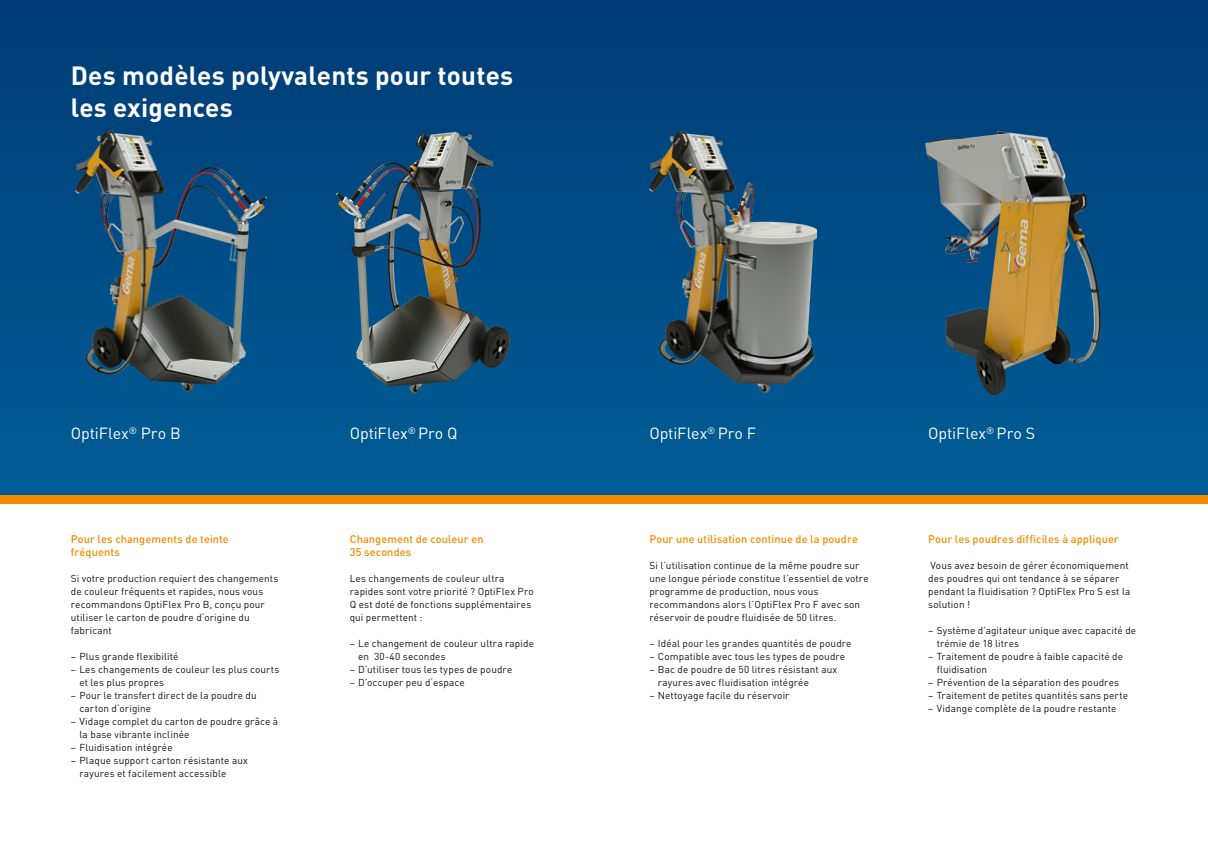
<style>
.page{position:relative;width:1208px;height:859px;background:#fff}
.page>*{position:absolute;margin:0;border:0;box-sizing:border-box;transform-origin:0 0}
.Haupttitel_Weiss_Bol{font:700 26px/32px "DIN Pro";letter-spacing:.01em;color:#fff}
.Titel_Weiss_Regular{font:16px "DIN Pro";letter-spacing:-.005em;color:#fff}
.Subtitle_Orange_Medi{font:500 11px/13px "DIN Pro";letter-spacing:.005em;color:#f58b00}
.Copy_Black_Regular_1{font:10px/13px "DIN Pro";letter-spacing:.01em;color:#11110f}
.Titel_Weiss_Regular-2{font:9.3px "DIN Pro";color:#fff}
</style>
<div class="page">
<div style="left:595px;top:0;width:613px;height:500px;background:linear-gradient(to bottom,#003c75,#005d96)"></div>
<div style="left:0;top:0;width:612px;height:500px;background:linear-gradient(to bottom,#003c75,#005d96)"></div>
<div style="left:595px;top:495px;width:613px;height:9px;background:#f58b00"></div>
<div style="left:0;top:495px;width:612px;height:9px;background:#f58b00"></div>
<img style="left:639px;top:104px;width:177px;height:294px">
<img style="left:921px;top:119px;width:186px;height:276px">
<img style="left:330px;top:110px;width:195px;height:291px">
<img style="left:36px;top:121px;width:242px;height:274px">
<p class="Haupttitel_Weiss_Bol" style="left:71px;top:57px;width:444px">Des modèles polyvalents pour toutes les exigences</p>
<p class="Titel_Weiss_Regular" style="left:71px;top:420px;width:111px">OptiFlex<sup>®</sup> Pro B</p>
<p class="Titel_Weiss_Regular" style="left:717px;top:420px;width:40px">Pro F</p>
<p class="Titel_Weiss_Regular" style="left:350px;top:420px;width:109px">OptiFlex<sup>®</sup> Pro Q</p>
<p class="Titel_Weiss_Regular" style="left:649px;top:420px;width:59px">OptiFlex</p>
<p class="Titel_Weiss_Regular-2" style="left:707px;top:423px;width:10px">®</p>
<p class="Subtitle_Orange_Medi" style="left:71px;top:531px;width:159px">Pour les changements de teinte fréquents</p>
<p class="Copy_Black_Regular_1" style="left:71px;top:571px;width:209px">Si votre production requiert des changements de couleur fréquents et rapides, nous vous recommandons OptiFlex Pro B, conçu pour utiliser le carton de poudre d‘origine du fabricant</p>
<p class="Copy_Black_Regular_1" style="left:71px;top:649px;width:109px">– Plus grande flexibilité</p>
<p class="Copy_Black_Regular_1" style="left:79px;top:662px;width:202px;text-indent:-9px">– Les changements de couleur les plus courts et les plus propres</p>
<p class="Copy_Black_Regular_1" style="left:79px;top:688px;width:179px;text-indent:-9px">– Pour le transfert direct de la poudre du carton d‘origine</p>
<p class="Copy_Black_Regular_1" style="left:79px;top:714px;width:200px;text-indent:-9px">– Vidage complet du carton de poudre grâce à la base vibrante inclinée</p>
<p class="Copy_Black_Regular_1" style="left:71px;top:740px;width:103px">– Fluidisation intégrée</p>
<p class="Copy_Black_Regular_1" style="left:79px;top:753px;width:170px;text-indent:-9px">– Plaque support carton résistante aux rayures et facilement accessible</p>
<p class="Subtitle_Orange_Medi" style="left:350px;top:531px;width:135px">Changement de couleur en<br>35 secondes</p>
<p class="Copy_Black_Regular_1" style="left:350px;top:571px;width:186px">Les changements de couleur ultra rapides sont votre priorité ? OptiFlex Pro Q est doté de fonctions supplémentaires qui permettent :</p>
<p class="Copy_Black_Regular_1" style="left:358px;top:636px;width:177px;text-indent:-9px">– Le changement de couleur ultra rapide en 30-40 secondes</p>
<p class="Copy_Black_Regular_1" style="left:350px;top:662px;width:164px">– D’utiliser tous les types de poudre</p>
<p class="Copy_Black_Regular_1" style="left:350px;top:675px;width:117px">– D’occuper peu d‘espace</p>
<p class="Subtitle_Orange_Medi" style="left:649px;top:531px;width:210px">Pour une utilisation continue de la poudre</p>
<p class="Copy_Black_Regular_1" style="left:649px;top:558px;width:221px">Si l’utilisation continue de la même poudre sur une longue période constitue l’essentiel de votre programme de production, nous vous recommandons alors l’OptiFlex Pro F avec son réservoir de poudre fluidisée de 50 litres.</p>
<p class="Copy_Black_Regular_1" style="left:649px;top:636px;width:204px">– Idéal pour les grandes quantités de poudre</p>
<p class="Copy_Black_Regular_1" style="left:649px;top:649px;width:197px">– Compatible avec tous les types de poudre</p>
<p class="Copy_Black_Regular_1" style="left:658px;top:662px;width:181px;text-indent:-9px">– Bac de poudre de 50 litres résistant aux rayures avec fluidisation intégrée</p>
<p class="Copy_Black_Regular_1" style="left:649px;top:688px;width:142px">– Nettoyage facile du réservoir</p>
<p class="Titel_Weiss_Regular" style="left:928px;top:420px;width:108px">OptiFlex<sup>®</sup> Pro S</p>
<p class="Subtitle_Orange_Medi" style="left:928px;top:531px;width:192px">Pour les poudres difficiles à appliquer</p>
<p class="Copy_Black_Regular_1" style="left:928px;top:558px;width:204px">Vous avez besoin de gérer économiquement des poudres qui ont tendance à se séparer pendant la fluidisation ? OptiFlex Pro S est la solution !</p>
<p class="Copy_Black_Regular_1" style="left:936px;top:623px;width:201px;text-indent:-9px">– Système d’agitateur unique avec capacité de trémie de 18 litres</p>
<p class="Copy_Black_Regular_1" style="left:936px;top:649px;width:188px;text-indent:-9px">– Traitement de poudre à faible capacité de fluidisation</p>
<p class="Copy_Black_Regular_1" style="left:928px;top:675px;width:192px">– Prévention de la séparation des poudres</p>
<p class="Copy_Black_Regular_1" style="left:928px;top:688px;width:201px">– Traitement de petites quantités sans perte</p>
<p class="Copy_Black_Regular_1" style="left:928px;top:701px;width:190px">– Vidange complète de la poudre restante</p>
</div>
